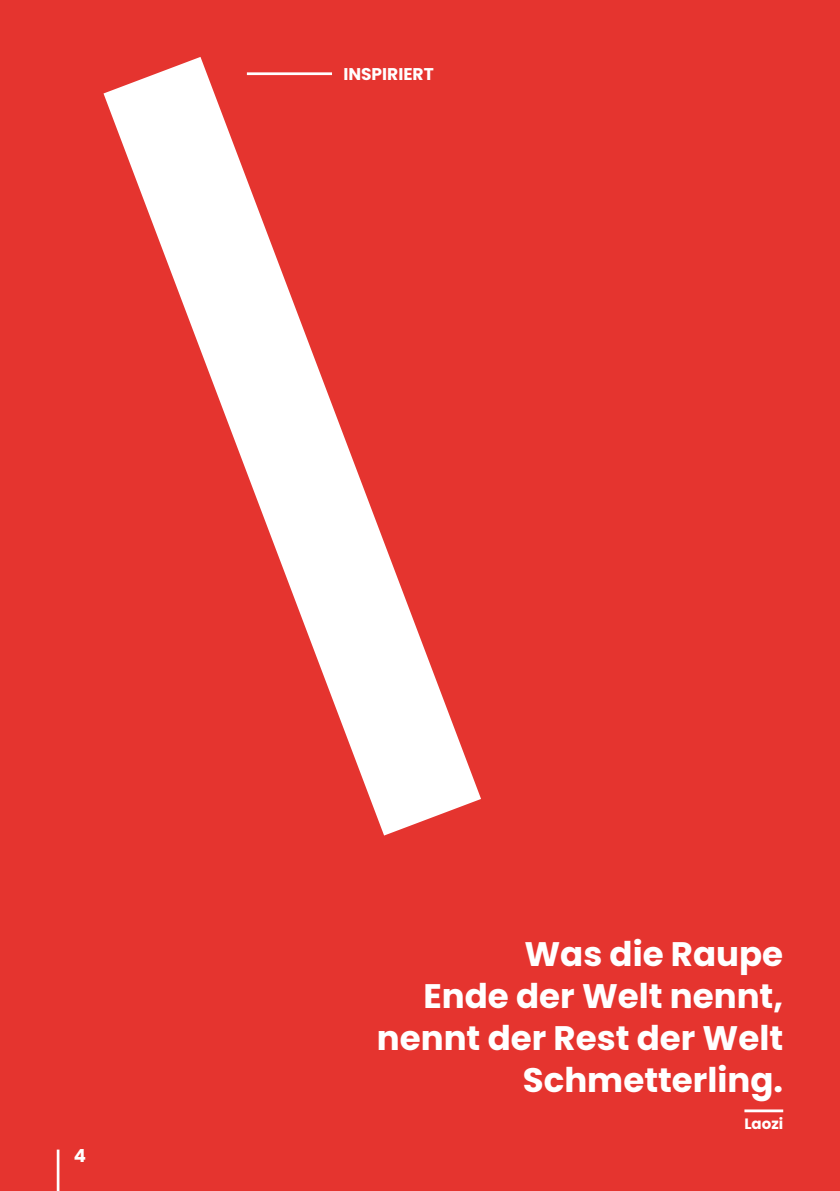
<style>
.page{position:relative;width:840px;height:1191px;background:#fff}
.page>*{position:absolute;margin:0;border:0;box-sizing:border-box;transform-origin:0 0}
.t1{font:700 34px/42px "Poppins";color:#fff;text-align:right}
.t2{font:700 18px "Poppins";color:#fff}
.t3{font:700 17px "Poppins";color:#fff}
.t4{font:700 15px "Poppins";color:#fff}
</style>
<div class="page">
<div style="left:0;top:0;width:839px;height:1191px;background:#e5342f"></div>
<svg style="left:103px;top:57px;width:378px;height:778px"></svg>
<hr style="left:744px;top:1109px;width:38px;height:3px;background:#fff">
<hr style="left:247px;top:72px;width:85px;height:3px;background:#fff">
<hr style="left:57px;top:1149px;width:2px;height:42px;background:#fff">
<p class="t3" style="left:343px;top:64px;width:92px">INSPIRIERT</p>
<p class="t2" style="left:74px;top:1145px;width:14px">4</p>
<p class="t1" style="left:376px;top:933px;width:407px">Was die Raupe<br>Ende der Welt nennt, nennt der Rest der Welt<br>Schmetterling.</p>
<p class="t4" style="left:744px;top:1115px;width:40px">Laozi</p>
</div>
